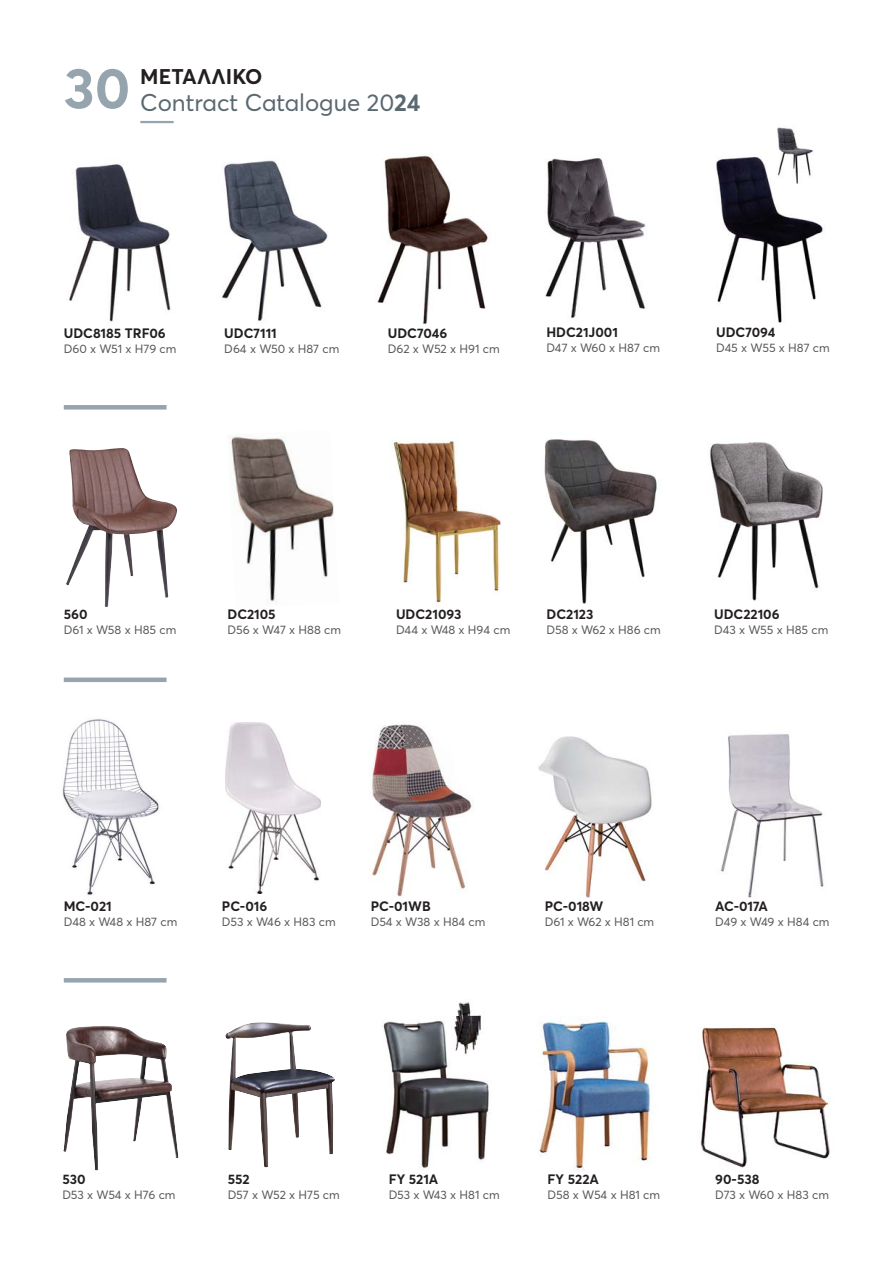
<style>
.page{position:relative;width:893px;height:1263px;background:#fff}
.page>*{position:absolute;margin:0;border:0;box-sizing:border-box;transform-origin:0 0}
.t1{font:700 57px "Averta";color:#95a4ad}
.t2{font:24px "Averta Demo PE Cutted Demo";color:#5a6870}
.t3{font:700 21px "Averta";color:#231f20}
.t4{font:700 13.5px "Averta";color:#231f20}
.t5{font:12px "Averta Demo PE Cutted Demo";color:#58595b}
.s1{font-family:"Averta";font-weight:700}
</style>
<div class="page">
<hr style="left:140px;top:121px;width:34px;height:2px;background:#95a4ad">
<img style="left:720px;top:734px;width:104px;height:164px">
<img style="left:66px;top:448px;width:111px;height:159px">
<div style="left:64px;top:405px;width:103px;height:5px;background:#95a4ad"></div>
<div style="left:64px;top:677px;width:103px;height:5px;background:#95a4ad"></div>
<hr style="left:64px;top:978px;width:103px;height:4px;background:#95a4ad">
<img style="left:225px;top:1022px;width:110px;height:145px">
<img style="left:63px;top:1026px;width:115px;height:144px">
<img style="left:377px;top:155px;width:111px;height:169px">
<img style="left:222px;top:160px;width:106px;height:161px">
<img style="left:69px;top:164px;width:102px;height:158px">
<img style="left:225px;top:722px;width:96px;height:171px">
<img style="left:538px;top:736px;width:114px;height:162px">
<img style="left:700px;top:1027px;width:130px;height:140px">
<img style="left:545px;top:158px;width:101px;height:160px">
<img style="left:710px;top:442px;width:113px;height:159px">
<img style="left:393px;top:440px;width:108px;height:163px">
<img style="left:62px;top:719px;width:97px;height:176px">
<img style="left:371px;top:724px;width:102px;height:173px">
<img style="left:229px;top:436px;width:105px;height:166px">
<img style="left:544px;top:439px;width:113px;height:165px">
<img style="left:383px;top:1021px;width:106px;height:147px">
<img style="left:449px;top:1002px;width:36px;height:55px">
<img style="left:539px;top:1021px;width:112px;height:150px">
<img style="left:777px;top:127px;width:34px;height:23px">
<img style="left:716px;top:150px;width:107px;height:173px">
<h1 class="t1" style="left:64px;top:66px;width:68px">30</h1>
<h3 class="t3" style="left:140px;top:68px;width:124px">ΜΕΤΑΛΛΙΚΟ</h3>
<h2 class="t2" style="left:140px;top:91px;width:282px">Contract Catalogue 20<span class="s1">24</span></h2>
<p class="t4" style="left:64px;top:328px;width:103px">UDC8185 TRF06</p>
<p class="t5" style="left:64px;top:343px;width:114px">D60 x W51 x H79 cm</p>
<p class="t4" style="left:224px;top:328px;width:54px">UDC7111</p>
<p class="t5" style="left:224px;top:343px;width:116px">D64 x W50 x H87 cm</p>
<p class="t4" style="left:388px;top:328px;width:61px">UDC7046</p>
<p class="t5" style="left:388px;top:343px;width:113px">D62 x W52 x H91 cm</p>
<p class="t4" style="left:546px;top:327px;width:73px">HDC2 J001</p>
<p class="t5" style="left:546px;top:342px;width:115px">D47 x W60 x H87 cm</p>
<p class="t5" style="left:716px;top:342px;width:115px">D45 x W55 x H87 cm</p>
<p class="t4" style="left:716px;top:327px;width:61px">UDC7094</p>
<p class="t4" style="left:583px;top:327px;width:7px">1</p>
<p class="t4" style="left:64px;top:609px;width:25px">560</p>
<p class="t5" style="left:64px;top:624px;width:114px">D61 x W58 x H85 cm</p>
<p class="t4" style="left:227px;top:609px;width:50px">DC2105</p>
<p class="t5" style="left:227px;top:624px;width:115px">D56 x W47 x H88 cm</p>
<p class="t4" style="left:396px;top:609px;width:67px">UDC21093</p>
<p class="t5" style="left:396px;top:624px;width:116px">D44 x W48 x H94 cm</p>
<p class="t4" style="left:546px;top:609px;width:48px">DC2123</p>
<p class="t5" style="left:546px;top:624px;width:116px">D58 x W62 x H86 cm</p>
<p class="t4" style="left:714px;top:609px;width:67px">UDC22106</p>
<p class="t5" style="left:714px;top:624px;width:116px">D43 x W55 x H85 cm</p>
<p class="t4" style="left:64px;top:901px;width:50px">MC 021</p>
<p class="t4" style="left:371px;top:901px;width:62px">PC 01WB</p>
<p class="t4" style="left:222px;top:901px;width:47px">PC-016</p>
<p class="t5" style="left:222px;top:916px;width:115px">D53 x W46 x H83 cm</p>
<p class="t4" style="left:85px;top:901px;width:7px">-</p>
<p class="t5" style="left:64px;top:916px;width:115px">D48 x W48 x H87 cm</p>
<p class="t4" style="left:389px;top:901px;width:7px">-</p>
<p class="t5" style="left:371px;top:916px;width:116px">D54 x W38 x H84 cm</p>
<p class="t4" style="left:545px;top:901px;width:60px">PC-018W</p>
<p class="t5" style="left:545px;top:916px;width:111px">D61 x W62 x H81 cm</p>
<p class="t4" style="left:715px;top:901px;width:54px">AC-017A</p>
<p class="t5" style="left:715px;top:916px;width:116px">D49 x W49 x H84 cm</p>
<p class="t4" style="left:62px;top:1174px;width:25px">530</p>
<p class="t5" style="left:62px;top:1189px;width:115px">D53 x W54 x H76 cm</p>
<p class="t4" style="left:228px;top:1174px;width:24px">552</p>
<p class="t5" style="left:228px;top:1189px;width:114px">D57 x W52 x H75 cm</p>
<p class="t4" style="left:389px;top:1174px;width:51px">FY 521A</p>
<p class="t5" style="left:389px;top:1189px;width:112px">D53 x W43 x H81 cm</p>
<p class="t4" style="left:548px;top:1174px;width:53px">FY 522A</p>
<p class="t5" style="left:548px;top:1189px;width:114px">D58 x W54 x H81 cm</p>
<p class="t4" style="left:715px;top:1174px;width:46px">90-538</p>
<p class="t5" style="left:715px;top:1189px;width:115px">D73 x W60 x H83 cm</p>
</div>
